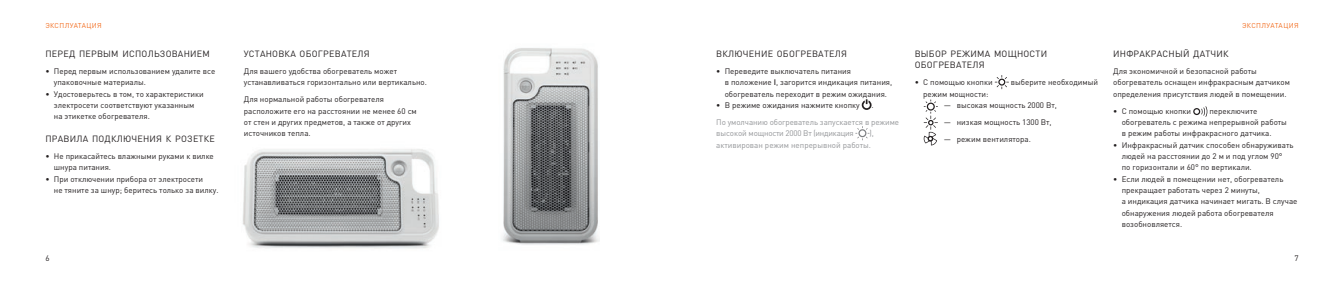
<style>
.page{position:relative;width:1344px;height:284px;background:#fff}
.page>*{position:absolute;margin:0;border:0;box-sizing:border-box;transform-origin:0 0}
.t1{font:9px "DIN Pro";letter-spacing:.025em;color:#231f20}
.t2{font:8px/11.3px "DIN Pro";color:#231f20}
.t3{font:8px/11.3px "DIN Pro";letter-spacing:-.01em;color:#939598}
.t4{font:7px "DIN Pro";letter-spacing:.05em;color:#f36e21}
.s1{font-weight:500}
</style>
<div class="page">
<img style="left:242px;top:149px;width:197px;height:100px">
<img style="left:502px;top:48px;width:98px;height:197px">
<svg style="left:862px;top:99px;width:9px;height:11px"></svg>
<svg style="left:855px;top:126px;width:14px;height:14px"></svg>
<svg style="left:994px;top:75px;width:15px;height:14px"></svg>
<svg style="left:923px;top:99px;width:15px;height:46px"></svg>
<svg style="left:1193px;top:106px;width:15px;height:11px"></svg>
<p class="t4" style="left:45px;top:21px;width:34px">ЭКСПЛУАТА</p>
<p class="t4" style="left:87px;top:21px;width:11px">ЦИЯ</p>
<p class="t4" style="left:1242px;top:21px;width:58px">эксплуатация</p>
<p class="t1" style="left:716px;top:47px;width:34px">ВКЛЮЧЕНИЕ</p>
<p class="t1" style="left:777px;top:47px;width:7px">ОБОГРЕВАТЕЛЯ</p>
<p class="t2" style="left:725px;top:65px;width:169px;text-indent:-9px">• Переведите выключатель питания<br>в положение <span class="s1">I</span>, загорится индикация питания, обогреватель переходит в режим ожидания.</p>
<p class="t2" style="left:716px;top:99px;width:145px">• В режиме ожидания нажмите кнопку</p>
<p class="t2" style="left:871px;top:99px;width:4px">.</p>
<p class="t3" style="left:716px;top:116px;width:184px">По умолчанию обогреватель запускается в режиме высокой мощности 2000 Вт (индикация</p>
<p class="t1" style="left:1113px;top:47px;width:45px">ИНФРАКРАСН</p>
<p class="t1" style="left:1175px;top:47px;width:32px">ЫЙ ДАТЧИ</p>
<p class="t1" style="left:1223px;top:47px;width:7px">К</p>
<p class="t2" style="left:1113px;top:65px;width:178px">Для экономичной и безопасной работы обогреватель оснащен инфракрасным датчиком определения присутствия людей в помещении.</p>
<p class="t2" style="left:1113px;top:105px;width:80px">• С помощью кнопки</p>
<p class="t1" style="left:45px;top:47px;width:13px">ПЕРЕ</p>
<p class="t1" style="left:69px;top:47px;width:23px">Д ПЕРВ</p>
<p class="t1" style="left:103px;top:47px;width:45px">ЫМ ИСПОЛЬ</p>
<p class="t1" style="left:160px;top:47px;width:13px">ЗОВАНИЕМ</p>
<p class="t2" style="left:54px;top:65px;width:163px;text-indent:-9px">• Перед первым использованием удалите все упаковочные материалы.</p>
<p class="t2" style="left:54px;top:88px;width:151px;text-indent:-9px">• Удостоверьтесь в том, то характеристики электросети соответствуют указанным на этикетке обогревателя.</p>
<p class="t1" style="left:45px;top:132px;width:14px">ПРАВИЛА</p>
<p class="t1" style="left:92px;top:132px;width:47px">ПОДКЛЮЧЕНИЯ</p>
<p class="t1" style="left:166px;top:132px;width:49px">КРОЗЕТКЕ</p>
<p class="t2" style="left:54px;top:150px;width:161px;text-indent:-9px">• Не прикасайтесь влажными руками к вилке шнура питания.</p>
<p class="t2" style="left:54px;top:173px;width:166px;text-indent:-9px">• При отключении прибора от электросети<br>не тяните за шнур; беритесь только за вилку.</p>
<p class="t1" style="left:244px;top:47px;width:12px">УСТАНОВ</p>
<p class="t1" style="left:285px;top:47px;width:22px">КА ОБОГРЕВАТЕЛЯ</p>
<p class="t2" style="left:244px;top:65px;width:185px">Для вашего удобства обогреватель может устанавливаться горизонтально или вертикально.</p>
<p class="t2" style="left:244px;top:93px;width:174px">Для нормальной работы обогревателя расположите его на расстоянии не менее 60 см от стен и других предметов, а также от других источников тепла.</p>
<p class="t1" style="left:914px;top:47px;width:21px">ВЫБОР</p>
<p class="t1" style="left:950px;top:47px;width:28px">РЕЖИМА</p>
<p class="t1" style="left:994px;top:47px;width:30px">МОЩНОСТИ</p>
<p class="t1" style="left:914px;top:59px;width:7px">ОБОГРЕВАТЕЛЯ</p>
<p class="t2" style="left:914px;top:76px;width:80px">• С помощью кнопки</p>
<p class="t2" style="left:1011px;top:76px;width:89px">выберите необходимый</p>
<p class="t2" style="left:923px;top:88px;width:67px">режим мощности:</p>
<p class="t2" style="left:943px;top:99px;width:115px">— высокая мощность 2000 Вт,</p>
<p class="t2" style="left:943px;top:116px;width:110px">— низкая мощность 1300 Вт,</p>
<p class="t2" style="left:943px;top:133px;width:89px">— режим вентилятора.</p>
<p class="t2" style="left:1121px;top:105px;width:167px;text-indent:88px">переключите обогреватель с режима непрерывной работы в режим работы инфракрасного датчика.</p>
<p class="t2" style="left:1121px;top:139px;width:173px;text-indent:-9px">• И нфракрасный датчик способен обнаруживать людей на расстоянии до 2 м и под углом 90°<br>по горизонтали и 60° по вертикали.</p>
<p class="t2" style="left:1121px;top:173px;width:177px;text-indent:-9px">• Если людей в помещении нет, обогреватель прекращает работать через 2 минуты,<br>а индикация датчика начинает мигать. В случае обнаружения людей работа обогревателя возобновляется.</p>
<p class="t3" style="left:716px;top:127px;width:159px;text-indent:153px">), активирован режим непрерывной работы.</p>
<p class="t2" style="left:45px;top:252px;width:6px">6</p>
<p class="t2" style="left:1294px;top:252px;width:6px">7</p>
</div>
